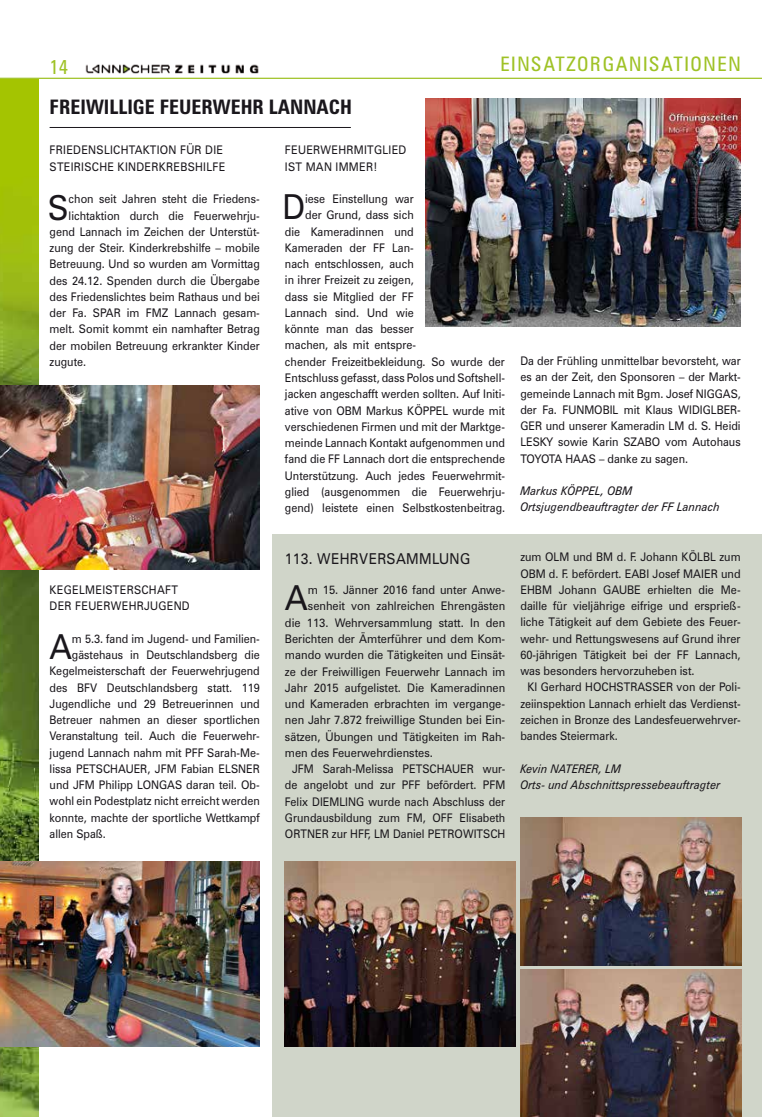
<style>
.page{position:relative;width:762px;height:1117px;background:#fff}
.page>*{position:absolute;margin:0;border:0;box-sizing:border-box;transform-origin:0 0}
.t1{font:34.5px "Zurich BT";color:#1a171c;scale:.92 1}
.t2{font:34.5px "Zurich BT";color:#1a171c;scale:.94 1}
.t3{font:700 condensed 20px "Zurich BT";color:#1a171c}
.t4{font:condensed 20px "Zurich BT";letter-spacing:.08em;color:#9fc226}
.t5{font:15px "Zurich BT";color:#1a171c;scale:.92 1}
.t6{font:11.88px/16.2px "Zurich BT";color:#1a171c;scale:.92 1}
.t7{font:11.88px "Zurich BT";color:#1a171c;scale:.94 1}
.t8{font:11.88px "Zurich BT";color:#1a171c;scale:.93 1}
.t9{font:italic 11.88px/16.2px "Zurich BT";color:#1a171c;scale:.92 1}
</style>
<div class="page">
<div style="left:273px;top:534px;width:489px;height:582px;background:#d0d5c9"></div>
<img style="left:0;top:79px;width:38px;height:1037px">
<hr style="left:50px;top:127px;width:301px;height:1px;background:#1a171c">
<img style="left:0;top:385px;width:260px;height:184px">
<img style="left:0;top:861px;width:260px;height:184px">
<img style="left:425px;top:99px;width:316px;height:228px">
<img style="left:285px;top:861px;width:230px;height:184px">
<img style="left:520px;top:817px;width:221px;height:148px">
<img style="left:520px;top:969px;width:221px;height:147px">
<img style="left:85px;top:64px;width:174px;height:10px">
<hr style="left:0;top:78px;width:762px;height:1px;background:#9fc226">
<h2 class="t4" style="left:50px;top:55px;width:20px">14</h2>
<h2 class="t4" style="left:500px;top:51px;width:30px">EINSAT</h2>
<h2 class="t4" style="left:566px;top:51px;width:150px">ZORGANISATIONEN</h2>
<h2 class="t3" style="left:50px;top:95px;width:123px">FREIWILLIGE FEUERWE</h2>
<h2 class="t3" style="left:241px;top:95px;width:51px">HR LANNA</h2>
<h2 class="t3" style="left:329px;top:95px;width:25px">CH</h2>
<p class="t6" style="left:285px;top:142px;width:16px">Feuerwehrmitglied ist</p>
<p class="t6" style="left:50px;top:142px;width:16px">Friedenslichtaktion</p>
<p class="t6" style="left:180px;top:142px;width:9px">für</p>
<p class="t6" style="left:205px;top:142px;width:7px">die</p>
<p class="t6" style="left:50px;top:158px;width:16px">Steirische</p>
<p class="t6" style="left:118px;top:158px;width:17px">Kinderkrebshilfe</p>
<h1 class="t1" style="left:48px;top:186px;width:24px">S</h1>
<p class="t6" style="left:69px;top:191px;width:209px">chon seit Jahren steht die Friedens-</p>
<p class="t6" style="left:306px;top:158px;width:10px">man</p>
<p class="t6" style="left:336px;top:158px;width:9px">immer</p>
<p class="t6" style="left:373px;top:158px;width:6px">!</p>
<h1 class="t1" style="left:282px;top:186px;width:26px">D</h1>
<p class="t6" style="left:305px;top:191px;width:120px">iese Einstellung war</p>
<p class="t6" style="left:305px;top:207px;width:120px">der Grund, dass sich</p>
<p class="t6" style="left:285px;top:223px;width:141px">die Kameradinnen und</p>
<p class="t6" style="left:285px;top:239px;width:141px">Kameraden der FF Lan-</p>
<p class="t6" style="left:285px;top:256px;width:141px">nach entschlossen, auch</p>
<p class="t6" style="left:285px;top:272px;width:141px">in ihrer Freizeit zu zeigen,</p>
<p class="t6" style="left:285px;top:288px;width:141px">dass sie Mitglied der FF</p>
<p class="t6" style="left:285px;top:304px;width:141px">Lannach sind. Und wie</p>
<p class="t6" style="left:285px;top:320px;width:141px">könnte man das besser</p>
<p class="t6" style="left:285px;top:337px;width:144px">machen, als mit entspre-</p>
<p class="t6" style="left:285px;top:353px;width:241px">chender Freizeitbekleidung. So wurde der</p>
<p class="t6" style="left:285px;top:369px;width:241px">Entschluss gefasst, dass Polos und Softshell-</p>
<p class="t6" style="left:285px;top:386px;width:241px">jacken angeschafft werden sollten. Auf Initi-</p>
<p class="t6" style="left:285px;top:402px;width:241px">ative von OBM Markus KÖPPEL wurde mit</p>
<p class="t6" style="left:285px;top:418px;width:241px">verschiedenen Firmen und mit der Marktge-</p>
<p class="t6" style="left:285px;top:434px;width:241px">meinde Lannach Kontakt aufgenommen und</p>
<p class="t6" style="left:285px;top:451px;width:241px">fand die FF Lannach dort die entsprechende</p>
<p class="t6" style="left:285px;top:467px;width:241px">Unterstützung. Auch jedes Feuerwehrmit-</p>
<p class="t6" style="left:285px;top:483px;width:241px">glied (ausgenommen die Feuerwehrju-</p>
<p class="t6" style="left:285px;top:499px;width:241px">gend) leistete einen Selbstkostenbeitrag.</p>
<p class="t6" style="left:69px;top:207px;width:209px">lichtaktion durch die Feuerwehrju-</p>
<p class="t6" style="left:50px;top:223px;width:230px">gend Lannach im Zeichen der Unterstüt-</p>
<p class="t6" style="left:50px;top:239px;width:230px">zung der Steir. Kinderkrebshilfe – mobile</p>
<p class="t6" style="left:50px;top:256px;width:230px">Betreuung. Und so wurden am Vormittag</p>
<p class="t6" style="left:50px;top:272px;width:230px">des 24.12. Spenden durch die Übergabe</p>
<p class="t6" style="left:50px;top:288px;width:230px">des Friedenslichtes beim Rathaus und bei</p>
<p class="t6" style="left:50px;top:304px;width:230px">der Fa. SPAR im FMZ Lannach gesam-</p>
<p class="t6" style="left:50px;top:321px;width:230px">melt. Somit kommt ein namhafter Betrag</p>
<p class="t6" style="left:50px;top:337px;width:230px">der mobilen Betreuung erkrankter Kinder</p>
<p class="t6" style="left:50px;top:353px;width:41px">zugute.</p>
<p class="t6" style="left:50px;top:581px;width:17px">Kegelmeisterschaft der</p>
<p class="t6" style="left:75px;top:597px;width:17px">Feuerwehrjugend</p>
<h1 class="t1" style="left:49px;top:625px;width:26px">A</h1>
<p class="t6" style="left:72px;top:630px;width:206px">m 5.3. fand im Jugend- und Familien-</p>
<p class="t6" style="left:72px;top:646px;width:206px">gästehaus in Deutschlandsberg die</p>
<p class="t6" style="left:50px;top:662px;width:230px">Kegelmeisterschaft der Feuerwehrjugend</p>
<p class="t6" style="left:50px;top:679px;width:230px">des BFV Deutschlandsberg statt. 119</p>
<p class="t6" style="left:50px;top:695px;width:230px">Jugendliche und 29 Betreuerinnen und</p>
<p class="t6" style="left:50px;top:711px;width:230px">Betreuer nahmen an dieser sportlichen</p>
<p class="t6" style="left:50px;top:727px;width:230px">Veranstaltung teil. Auch die Feuerwehr-</p>
<p class="t6" style="left:50px;top:744px;width:230px">jugend Lannach nahm mit PFF Sarah-Me-</p>
<p class="t6" style="left:50px;top:760px;width:230px">lissa PETSCHAUER, JFM Fabian ELSNER</p>
<p class="t6" style="left:50px;top:776px;width:230px">und JFM Philipp LONGAS daran teil. Ob-</p>
<p class="t6" style="left:50px;top:792px;width:230px">wohl ein Podestplatz nicht erreicht werden</p>
<p class="t6" style="left:50px;top:809px;width:230px">konnte, machte der sportliche Wettkampf</p>
<p class="t6" style="left:50px;top:825px;width:63px">allen Spaß.</p>
<p class="t5" style="left:285px;top:549px;width:62px">113. Wehrversammlung</p>
<h1 class="t2" style="left:285px;top:577px;width:26px">A</h1>
<p class="t7" style="left:308px;top:582px;width:212px">m 15. Jänner 2016 fand unter Anwe-</p>
<p class="t7" style="left:308px;top:599px;width:212px">senheit von zahlreichen Ehrengästen</p>
<p class="t7" style="left:285px;top:615px;width:236px">die 113. Wehrversammlung statt. In den</p>
<p class="t7" style="left:285px;top:631px;width:236px">Berichten der Ämterführer und dem Kom-</p>
<p class="t7" style="left:285px;top:647px;width:236px">mando wurden die Tätigkeiten und Einsät-</p>
<p class="t7" style="left:285px;top:664px;width:236px">ze der Freiwilligen Feuerwehr Lannach im</p>
<p class="t7" style="left:285px;top:680px;width:236px">Jahr 2015 aufgelistet. Die Kameradinnen</p>
<p class="t7" style="left:285px;top:696px;width:236px">und Kameraden erbrachten im vergange-</p>
<p class="t7" style="left:285px;top:712px;width:236px">nen Jahr 7.872 freiwillige Stunden bei Ein-</p>
<p class="t7" style="left:285px;top:729px;width:236px">sätzen, Übungen und Tätigkeiten im Rah-</p>
<p class="t7" style="left:285px;top:745px;width:159px">men des Feuerwehrdienstes.</p>
<p class="t6" style="left:292px;top:760px;width:233px">JFM Sarah-Melissa PETSCHAUER wur-</p>
<p class="t6" style="left:285px;top:776px;width:241px">de angelobt und zur PFF befördert. PFM</p>
<p class="t6" style="left:285px;top:793px;width:241px">Felix DIEMLING wurde nach Abschluss der</p>
<p class="t6" style="left:285px;top:809px;width:241px">Grundausbildung zum FM, OFF Elisabeth</p>
<p class="t6" style="left:285px;top:825px;width:241px">ORTNER zur HFF, LM Daniel PETROWITSCH</p>
<p class="t6" style="left:520px;top:352px;width:241px;text-align:justify">Da der Frühling unmittelbar bevorsteht, war es an der Zeit, den Sponsoren – der Markt&shy;gemeinde Lannach mit Bgm. Josef NIGGAS, der Fa. FUNMOBIL mit Klaus WIDIGLBER-GER und unserer Kameradin LM d. S. Heidi LESKY sowie Karin SZABO vom Autohaus TOYOTA HAAS – danke zu sagen.</p>
<p class="t9" style="left:520px;top:482px;width:218px">Markus KÖPPEL, OBM<br>Ortsjugendbeauftragter der FF Lannach</p>
<p class="t6" style="left:520px;top:548px;width:241px">zum OLM und BM d. F. Johann KÖLBL zum</p>
<p class="t6" style="left:520px;top:565px;width:241px">OBM d. F. befördert. EABI Josef MAIER und</p>
<p class="t8" style="left:520px;top:582px;width:238px">EHBM Johann GAUBE erhielten die Me-</p>
<p class="t8" style="left:520px;top:598px;width:238px">daille für vieljährige eifrige und ersprieß-</p>
<p class="t8" style="left:520px;top:615px;width:238px">liche Tätigkeit auf dem Gebiete des Feuer-</p>
<p class="t8" style="left:520px;top:631px;width:238px">wehr- und Rettungswesens auf Grund ihrer</p>
<p class="t8" style="left:520px;top:647px;width:238px">60-jährigen Tätigkeit bei der FF Lannach,</p>
<p class="t8" style="left:520px;top:663px;width:189px">was besonders hervorzuheben ist.</p>
<p class="t6" style="left:527px;top:679px;width:233px">KI Gerhard HOCHSTRASSER von der Poli-</p>
<p class="t6" style="left:520px;top:695px;width:241px">zeiinspektion Lannach erhielt das Verdienst-</p>
<p class="t6" style="left:520px;top:711px;width:241px">zeichen in Bronze des Landesfeuerwehrver-</p>
<p class="t6" style="left:520px;top:727px;width:107px">bandes Steiermark.</p>
<p class="t9" style="left:520px;top:760px;width:219px">Kevin NATERER, LM<br>Orts- und Abschnittspressebeauftragter</p>
</div>
